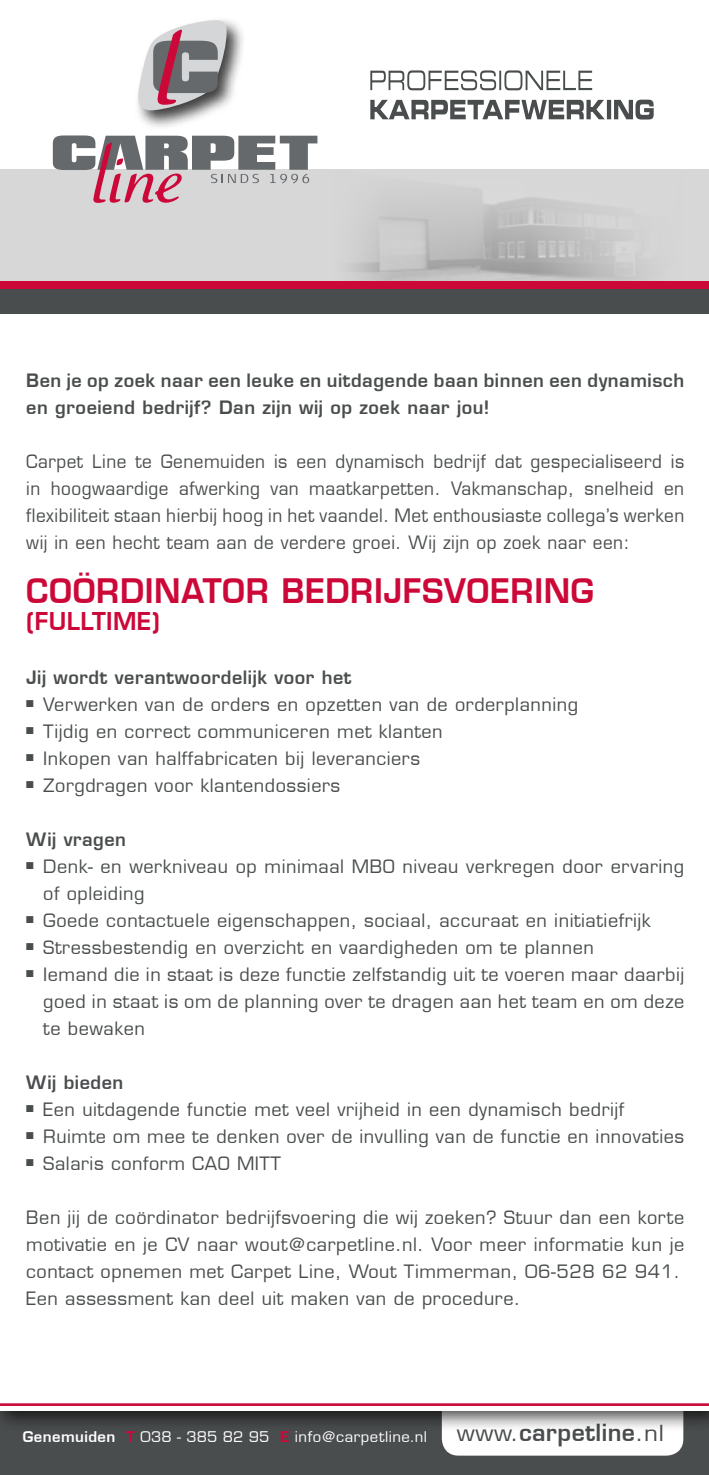
<style>
.page{position:relative;width:709px;height:1475px;background:#fff}
.page>*{position:absolute;margin:0;border:0;box-sizing:border-box;transform-origin:0 0}
.t1{font:600 33px "Eurostile LT";letter-spacing:.02em;color:#cc0839}
.t2{font:600 24px "Eurostile LT";letter-spacing:.02em;color:#cc0839}
.t3{font:600 23px "Eurostile LT";letter-spacing:.02em;color:#4a4d4e}
.t4{font:18px/27px "Eurostile LT";letter-spacing:.03em;color:#4a4d4e}
.t5{font:18px/27px "Eurostile LT";letter-spacing:.03em;color:#4a4d4e;text-align:justify;scale:.95 1}
.t6{font:600 18px/27px "Eurostile LT";letter-spacing:.03em;color:#4a4d4e}
.t7{font:14.4px "Eurostile LT";letter-spacing:.025em;color:#fff}
.s1{font-weight:600}
.s2{font-weight:600;color:#cc0839}
.s3{font-weight:400;font-size:21.6px}
</style>
<div class="page">
<svg style="left:0;top:1410px;width:709px;height:64px;background:#484b4c"></svg>
<svg style="left:442px;top:1373px;width:241px;height:82px"></svg>
<hr style="left:0;top:1402px;width:709px;height:3px;background:#cc0839">
<div style="left:0;top:170px;width:709px;height:127px;background:#d7d7d8"></div>
<img style="left:455px;top:189px;width:68px;height:92px">
<svg style="left:349px;top:200px;width:106px;height:81px;fill:#cacacb"></svg>
<svg style="left:523px;top:197px;width:121px;height:84px;fill:#c9c9ca"></svg>
<div style="left:0;top:285px;width:709px;height:28px;background:#4a4d4e"></div>
<div style="left:0;top:281px;width:709px;height:8px;background:#cc0839"></div>
<div style="left:134px;top:16px;width:113px;height:114px;background:#000;opacity:.75"></div>
<svg style="left:138px;top:20px;width:90px;height:90px;background:#aea0a5"></svg>
<svg style="left:53px;top:135px;width:264px;height:68px"></svg>
<svg style="left:370px;top:100px;width:283px;height:19px"></svg>
<svg style="left:370px;top:70px;width:222px;height:20px"></svg>
<p class="t6" style="left:26px;top:366px;width:659px">Ben je op zoek naar een leuke en uitdagende baan binnen een dynamisch en groeiend bedrijf? Dan zijn wij op zoek naar jou!</p>
<p class="t5" style="left:26px;top:448px;width:694px">Carpet Line te Genemuiden is een dynamisch bedrijf dat gespecialiseerd is in hoogwaardige afwerking van maatkarpetten. Vakmanschap, snelheid en flexibiliteit staan hierbij hoog in het vaandel. Met enthousiaste collega’s werken wij in een hecht team aan de verdere groei. Wij zijn op zoek naar een:</p>
<h1 class="t1" style="left:26px;top:570px;width:569px">COÖRDINATOR BEDRIJFSVOERING</h1>
<h2 class="t2" style="left:26px;top:606px;width:135px">(FULLTIME)</h2>
<p class="t6" style="left:26px;top:663px;width:327px">Jij wordt verantwoordelijk voor het</p>
<p class="t4" style="left:26px;top:691px;width:553px">■ Verwerken van de orders en opzetten van de orderplanning</p>
<p class="t4" style="left:26px;top:718px;width:418px">■ Tijdig en correct communiceren met klanten</p>
<p class="t4" style="left:26px;top:745px;width:395px">■ Inkopen van halffabricaten bij leveranciers</p>
<p class="t4" style="left:26px;top:772px;width:315px">■ Zorgdragen voor klantendossiers</p>
<p class="t6" style="left:26px;top:825px;width:101px">Wij vragen</p>
<p class="t4" style="left:43px;top:853px;width:642px;text-indent:-17px">■ Denk- en werkniveau op minimaal MBO niveau verkregen door ervaring of opleiding</p>
<p class="t4" style="left:26px;top:907px;width:626px">■ Goede contactuele eigenschappen, sociaal, accuraat en initiatiefrijk</p>
<p class="t4" style="left:26px;top:934px;width:569px">■ Stressbestendig en overzicht en vaardigheden om te plannen</p>
<p class="t4" style="left:43px;top:961px;width:642px;text-align:justify;text-indent:-17px">■ Iemand die in staat is deze functie zelfstandig uit te voeren maar daarbij goed in staat is om de planning over te dragen aan het team en om deze te bewaken</p>
<p class="t6" style="left:26px;top:1068px;width:99px">Wij bieden</p>
<p class="t4" style="left:26px;top:1096px;width:599px">■ Een uitdagende functie met veel vrijheid in een dynamisch bedrijf</p>
<p class="t4" style="left:26px;top:1123px;width:659px">■ Ruimte om mee te denken over de invulling van de functie en innovaties</p>
<p class="t4" style="left:26px;top:1150px;width:256px">■ Salaris conform CAO MITT</p>
<p class="t4" style="left:26px;top:1204px;width:659px">Ben jij de coördinator bedrijfsvoering die wij zoeken? Stuur dan een korte motivatie en je CV naar wout@carpetline.nl. Voor meer informatie kun je contact opnemen met Carpet Line, Wout Timmerman, 06-528 62 941.<br>Een assessment kan deel uit maken van de procedure.</p>
<p class="t7" style="left:23px;top:1427px;width:406px"><span class="s1">Genemuiden</span> <span class="s2">T</span> 038 - 385 82 95 <span class="s2">E</span> info@carpetline.nl</p>
<p class="t3" style="left:457px;top:1418px;width:208px"><span class="s3">www.</span>carpetline<span class="s3">.nl</span></p>
</div>
